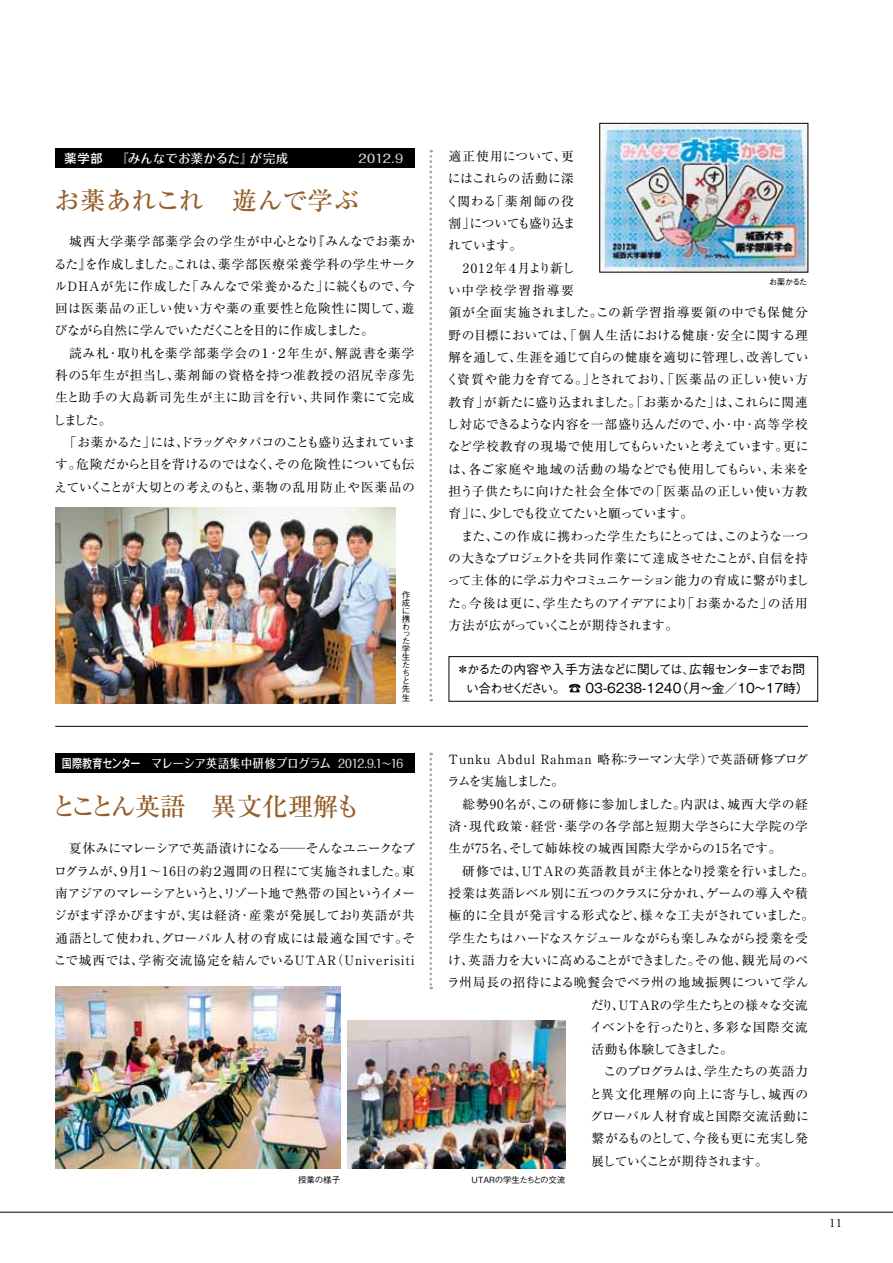
<style>
.page{position:relative;width:893px;height:1263px;background:#fff}
.page>*{position:absolute;margin:0;border:0;box-sizing:border-box;transform-origin:0 0}
.t1{font:500 25.5px "Ryumin Pro";letter-spacing:-.025em;color:#955e29}
.t2{font:500 25.5px "Ryumin Pro";color:#955e29}
.t3{font:12.75px/22.4px "Ryumin Pro";letter-spacing:.01em;color:#000;text-align:justify}
.t4{font:12.75px/22.4px "Ryumin Pro";letter-spacing:-.01em;color:#000}
.t5{font:12.75px "Ryumin Pro";letter-spacing:.06em;color:#000}
.t6{font:12.75px "Ryumin Pro";letter-spacing:.04em;color:#000}
.t7{font:12.75px "Gothic MB101 Pro";color:#000}
.t8{font:12.75px "Ryumin Pro";letter-spacing:.045em;color:#000}
.t9{font:500 12.75px "Gothic BBB Pr 5";letter-spacing:-.08em;color:#000}
.t10{font:12.75px "Ryumin Pro";letter-spacing:-.025em;color:#000}
.t11{font:12.75px "Ryumin Pro";letter-spacing:-.055em;color:#000}
.t12{font:12.75px "Ryumin Pro";letter-spacing:-.05em;color:#000}
.t13{font:12.75px "Ryumin Pro";letter-spacing:.065em;color:#000}
.t14{font:12.75px "Ryumin Pro";letter-spacing:.03em;color:#000}
.t15{font:12.75px "Ryumin Pro";letter-spacing:-.09em;color:#000}
.t16{font:12.75px "Ryumin Pro";letter-spacing:-.095em;color:#000}
.t17{font:12.75px "Ryumin Pro";letter-spacing:-.12em;color:#000}
.t18{font:12.75px "Adobe Garamond Pro";color:#000}
.t19{font:500 12.15px "Folk Pro";letter-spacing:.025em;color:#fff;scale:.9 1}
.t20{font:500 12.15px "Folk Pro";letter-spacing:.025em;color:#fff}
.t21{font:500 11.7px "Folk Pro";color:#dcdddd}
.t22{font:500 8.55px/8.2px "Gothic BBB Pro";letter-spacing:-.03em;color:#000}
.s1{font-family:"Gothic MB101 Pro"}
.s2{font-size:11.7px;color:#dcdddd}
.s3{font-family:"Gothic BBB Pr 5";font-weight:500}
</style>
<div class="page">
<hr style="left:0;top:1212px;width:893px;height:1px;background:#000">
<div style="left:55px;top:754px;width:360px;height:19px;background:#000"></div>
<hr style="left:55px;top:726px;width:753px;height:1px;background:#000">
<svg style="left:429px;top:150px;width:3px;height:551px"></svg>
<svg style="left:429px;top:753px;width:3px;height:236px"></svg>
<div style="left:55px;top:149px;width:360px;height:19px;background:#000"></div>
<img style="left:55px;top:507px;width:340px;height:196px">
<img style="left:55px;top:986px;width:285px;height:183px">
<img style="left:601px;top:125px;width:205px;height:145px">
<div style="left:599px;top:123px;width:209px;height:149px;border:1px solid #000"></div>
<img style="left:347px;top:1020px;width:219px;height:149px">
<div style="left:449px;top:656px;width:369px;height:46px;border:1px solid #000"></div>
<p class="t20" style="left:64px;top:148px;width:225px"><span class="s1">薬学部</span> 『みんなでお薬かるた』が完成</p>
<p class="t21" style="left:358px;top:148px;width:46px">2012.9</p>
<h1 class="t2" style="left:55px;top:180px;width:306px">お薬あれこれ　遊んで学ぶ</h1>
<p class="t3" style="left:53px;top:229px;width:365px;text-align:left">　城西大学薬学部薬学会の学生が中心となり『みんなでお薬かるた』を作成しました。これは、薬学部医療栄養学科の学生サークルDHAが先に作成した「みんなで栄養かるた」に続くもので、今回は医薬品の正しい使い方や薬の重要性と危険性に関して、遊びながら自然に学んでいただくことを目的に作成しました。<br>　読み札･取り札を薬学部薬学会の１･２年生が、解説書を薬学科の5年生が担当し、薬剤師の資格を持つ准教授の沼尻幸彦先生と助手の大島新司先生が主に助言を行い、共同作業にて完成しました。<br>　「お薬かるた」には、ドラッグやタバコのことも盛り込まれています。危険だからと目を背けるのではなく、その危険性についても伝えていくことが大切との考えのもと、薬物の乱用防止や医薬品の</p>
<p class="t22" style="left:402px;top:589px;width:10px;text-align:justify">作成に携わ</p>
<p class="t22" style="left:402px;top:629px;width:9px;line-height:6.6px">った</p>
<p class="t22" style="left:402px;top:643px;width:10px">学生たちと先生</p>
<p class="t19" style="left:62px;top:753px;width:381px"><span class="s1">国際教育センター</span> マレーシア英語集中研修プログラム <span class="s2">2012.9.1～16</span></p>
<h1 class="t1" style="left:51px;top:786px;width:311px">とことん英語　異文化理解も</h1>
<p class="t3" style="left:54px;top:836px;width:363px">　夏休みにマレーシアで英語漬けになる──そんなユニークなプログラムが、９月１～16日の約２週間の日程にて実施されました。東南アジアのマレーシアというと、リゾート地で熱帯の国というイメージがまず浮かびますが、実は経済･産業が発展しており英語が共通語として使われ、グローバル人材の育成には最適な国です。そこで城西では、学術交流協定を結んでいるUTAR（Univerisiti</p>
<p class="t22" style="left:298px;top:1175px;width:44px">授業の様子</p>
<p class="t4" style="left:446px;top:144px;width:364px">適正使用について、更<br>にはこれらの活動に深<br>く関わる「薬剤師の役<br>割」についても盛り込ま<br>れています。<br>　2012年４月より新し<br>い中学校学習指導要<br>領が全面実施されました。この新学習指導要領の中でも保健分野の目標においては、「個人生活における健康･安全に関する理解を通して、生涯を通じて自らの健康を適切に管理し、改善していく資質や能力を育てる。」とされており、「医薬品の正しい使い方教育」が新たに盛り込まれました。「お薬かるた」は、これらに関連し対応できるような内容を一部盛り込んだので、小･中･高等学校など学校教育の現場で使用してもらいたいと考えています。更には、各ご家庭や地域の活動の場などでも使用してもらい、未来を担う子供たちに向けた社会全体での「医薬品の正しい使い方教育」に、少しでも役立てたいと願っています。<br>　また、この作成に携わった学生たちにとっては、このような一つの大きなプロジェクトを共同作業にて達成させたことが、自信を持って主体的に学ぶ力やコミュニケーション能力の育成に繋がりました。今後は更に、学生たちのアイデアにより「お薬かるた」の活用方法が広がっていくことが期待されます。</p>
<p class="t22" style="left:769px;top:277px;width:40px">お薬かるた</p>
<p class="t9" style="left:457px;top:658px;width:350px">＊かるたの内容や入手方法などに関しては、広報センターまでお問</p>
<p class="t7" style="left:466px;top:677px;width:344px"><span class="s3">い合わせください。</span> ☎ 03-6238-1240（月～金／10～17時）</p>
<p class="t5" style="left:449px;top:749px;width:362px">Tunku Abdul Rahman 略称：ラーマン大学）で英語研修プログ</p>
<p class="t17" style="left:447px;top:771px;width:119px">ラムを実施しました。</p>
<p class="t8" style="left:449px;top:794px;width:361px">　総勢90名が、この研修に参加しました。内訳は、城西大学の経</p>
<p class="t5" style="left:449px;top:816px;width:361px">済･現代政策･経営･薬学の各学部と短期大学さらに大学院の学</p>
<p class="t6" style="left:449px;top:838px;width:334px">生が75名、そして姉妹校の城西国際大学からの15名です。</p>
<p class="t6" style="left:449px;top:861px;width:367px">　研修では、UTARの英語教員が主体となり授業を行いました。</p>
<p class="t3" style="left:449px;top:881px;width:361px">授業は英語レベル別に五つのクラスに分かれ、ゲームの導入や積</p>
<p class="t3" style="left:449px;top:903px;width:367px">極的に全員が発言する形式など、様々な工夫がされていました。</p>
<p class="t10" style="left:449px;top:928px;width:361px">学生たちはハードなスケジュールながらも楽しみながら授業を受</p>
<p class="t3" style="left:448px;top:948px;width:362px">け、英語力を大いに高めることができました。その他、観光局のペ</p>
<p class="t3" style="left:447px;top:970px;width:363px">ラ州局長の招待による晩餐会でペラ州の地域振興について学ん</p>
<p class="t3" style="left:591px;top:993px;width:219px">だり、UTARの学生たちとの様々な交流</p>
<p class="t3" style="left:590px;top:1015px;width:220px">イベントを行ったりと、多彩な国際交流</p>
<p class="t16" style="left:591px;top:1039px;width:143px">活動も体験してきました。</p>
<p class="t11" style="left:591px;top:1062px;width:218px">　このプログラムは、学生たちの英語力</p>
<p class="t13" style="left:589px;top:1084px;width:220px">と異文化理解の向上に寄与し、城西の</p>
<p class="t14" style="left:590px;top:1106px;width:220px">グローバル人材育成と国際交流活動に</p>
<p class="t12" style="left:591px;top:1129px;width:218px">繋がるものとして、今後も更に充実し発</p>
<p class="t15" style="left:591px;top:1151px;width:178px">展していくことが期待されます。</p>
<p class="t22" style="left:472px;top:1175px;width:95px">UTARの学生たちとの交流</p>
<p class="t18" style="left:829px;top:1215px;width:14px">11</p>
</div>
